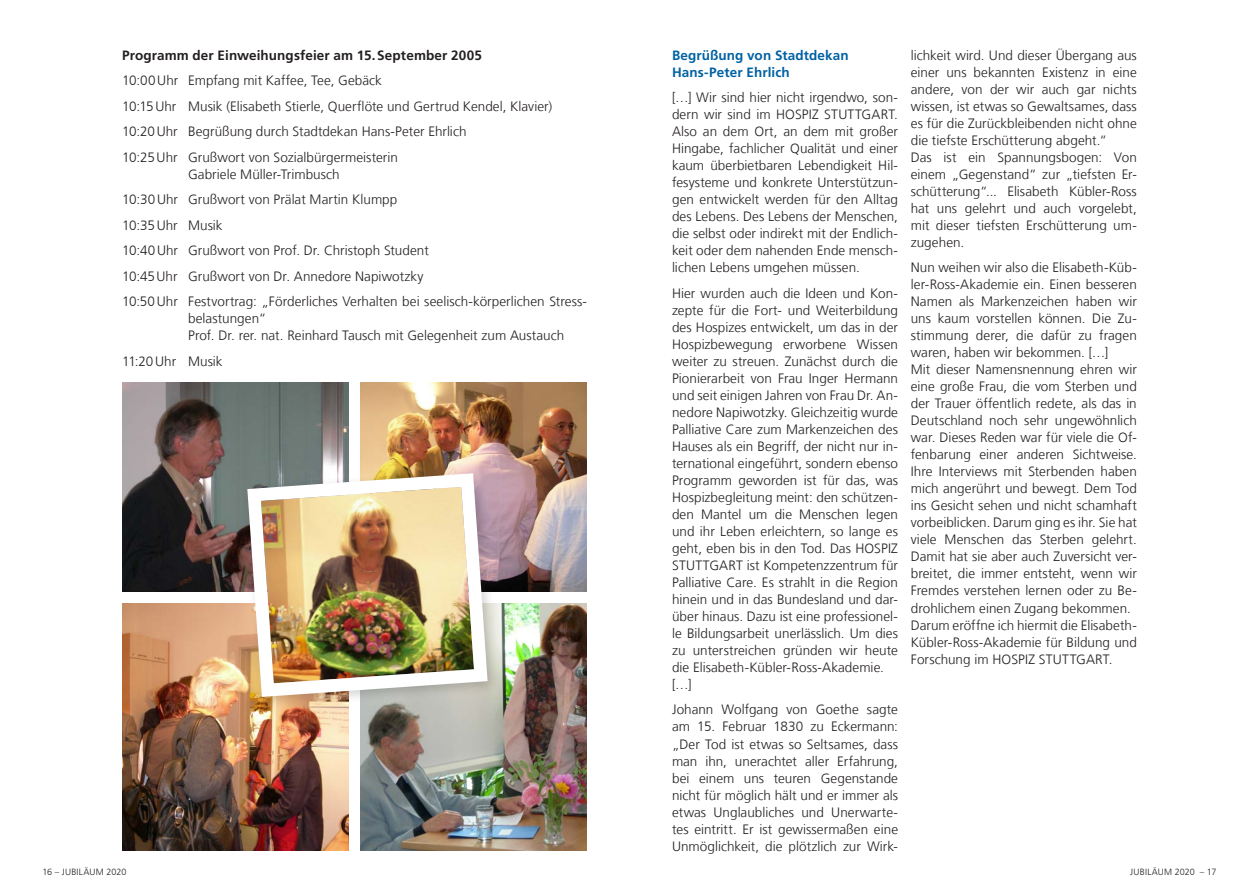
<style>
.page{position:relative;width:1259px;height:893px;background:#fff}
.page>*{position:absolute;margin:0;border:0;box-sizing:border-box;transform-origin:0 0}
.t1{font:300 13.5px/17px "Frutiger LT Com";letter-spacing:.005em;color:#231f20}
.t2{font:700 13.5px "Frutiger LT Com";letter-spacing:.01em;color:#231f20}
.t3{font:700 13.5px/17px "Frutiger LT Com";letter-spacing:.01em;color:#0062a3}
.t4{font:300 9px "Frutiger LT Com";letter-spacing:.03em;color:#231f20}
</style>
<div class="page">
<img style="left:361px;top:604px;width:226px;height:246px">
<img style="left:122px;top:604px;width:226px;height:246px">
<img style="left:361px;top:383px;width:226px;height:208px">
<img style="left:122px;top:383px;width:226px;height:208px">
<div style="left:241px;top:467px;width:258px;height:242px;background:#231f20;opacity:.2"></div>
<img style="left:240px;top:466px;width:254px;height:238px">
<p class="t2" style="left:122px;top:47px;width:361px">Programm der Einweihungsfeier am 15.September 2005</p>
<p class="t1" style="left:122px;top:68px;width:432px;line-height:25.5px">10:00Uhr Empfang mit Kaffee, Tee, Gebäck<br>10:15Uhr Musik (Elisabeth Stierle, Querflöte und Gertrud Kendel, Klavier)<br>10:20Uhr Begrüßung durch Stadtdekan Hans-Peter Ehrlich<br>10:25Uhr Grußwort von Sozialbürgermeisterin</p>
<p class="t1" style="left:122px;top:161px;width:466px;line-height:25.5px;text-indent:66px">Gabriele Müller-Trimbusch<br>10:30Uhr Grußwort von Prälat Martin Klumpp<br>10:35Uhr Musik<br>10:40Uhr Grußwort von Prof. Dr. Christoph Student<br>10:45Uhr Grußwort von Dr. Annedore Napiwotzky<br>10:50Uhr Festvortrag: „Förderliches Verhalten bei seelisch-körperlichen Stress-</p>
<p class="t1" style="left:188px;top:310px;width:378px">belastungen“<br>Prof. Dr. rer. nat. Reinhard Tausch mit Gelegenheit zum Austauch</p>
<p class="t1" style="left:122px;top:353px;width:102px">11:20Uhr Musik</p>
<p class="t3" style="left:672px;top:46px;width:178px">Begrüßung von Stadtdekan<br>Hans-Peter Ehrlich</p>
<p class="t1" style="left:672px;top:89px;width:227px;text-align:justify">[…] Wir sind hier nicht irgendwo, son&shy;dern wir sind im HOSPIZ STUTTGART.<br>Also an dem Ort, an dem mit großer Hingabe, fachlicher Qualität und einer kaum überbietbaren Lebendigkeit Hil&shy;fesysteme und konkrete Unterstützun&shy;gen entwickelt werden für den Alltag des Lebens. Des Lebens der Menschen, die selbst oder indirekt mit der Endlich&shy;keit oder dem nahenden Ende mensch&shy;lichen Lebens umgehen müssen.</p>
<p class="t1" style="left:672px;top:285px;width:227px">Hier wurden auch die Ideen und Kon&shy;zepte für die Fort- und Weiterbildung des Hospizes entwickelt, um das in der Hospizbewegung erworbene Wissen weiter zu streuen. Zunächst durch die Pionierarbeit von Frau Inger Hermann und seit einigen Jahren von Frau Dr. An&shy;nedore Napiwotzky. Gleichzeitig wurde Palliative Care zum Markenzeichen des Hauses als ein Begriff, der nicht nur in&shy;ternational eingeführt, sondern ebenso Programm geworden ist für das, was Hospizbegleitung meint: den schützen&shy;den Mantel um die Menschen legen und ihr Leben erleichtern, so lange es geht, eben bis in den Tod. Das HOSPIZ STUTTGART ist Kompetenzzentrum für Palliative Care. Es strahlt in die Region hinein und in das Bundesland und dar&shy;über hinaus. Dazu ist eine professionel&shy;le Bildungsarbeit unerlässlich. Um dies zu unterstreichen gründen wir heute die Elisabeth-Kübler-Ross-Akademie. […]</p>
<p class="t1" style="left:672px;top:701px;width:227px;text-align:justify">Johann Wolfgang von Goethe sagte am 15. Februar 1830 zu Eckermann: „Der Tod ist etwas so Seltsames, dass man ihn, unerachtet aller Erfahrung, bei einem uns teuren Gegenstande nicht für möglich hält und er immer als etwas Unglaubliches und Unerwarte&shy;tes eintritt. Er ist gewissermaßen eine Unmöglichkeit, die plötzlich zur Wirk-</p>
<p class="t1" style="left:911px;top:47px;width:227px">lichkeit wird. Und dieser Übergang aus einer uns bekannten Existenz in eine andere, von der wir auch gar nichts wissen, ist etwas so Gewaltsames, dass es für die Zurückbleibenden nicht ohne die tiefste Erschütterung abgeht.“<br>Das ist ein Spannungsbogen: Von einem „Gegenstand“ zur „tiefsten Er&shy;schütterung“... Elisabeth Kübler-Ross hat uns gelehrt und auch vorgelebt, mit dieser tiefsten Erschütterung um&shy;zugehen.</p>
<p class="t1" style="left:911px;top:259px;width:227px">Nun weihen wir also die Elisabeth-Küb&shy;ler-Ross-Akademie ein. Einen besseren Namen als Markenzeichen haben wir uns kaum vorstellen können. Die Zu&shy;stimmung derer, die dafür zu fragen waren, haben wir bekommen. […]<br>Mit dieser Namensnennung ehren wir eine große Frau, die vom Sterben und der Trauer öffentlich redete, als das in Deutschland noch sehr ungewöhnlich war. Dieses Reden war für viele die Of&shy;fenbarung einer anderen Sichtweise.<br>Ihre Interviews mit Sterbenden haben mich angerührt und bewegt. Dem Tod ins Gesicht sehen und nicht schamhaft vorbeiblicken. Darum ging es ihr. Sie hat viele Menschen das Sterben gelehrt.<br>Damit hat sie aber auch Zuversicht ver&shy;breitet, die immer entsteht, wenn wir Fremdes verstehen lernen oder zu Be&shy;drohlichem einen Zugang bekommen.<br>Darum eröffne ich hiermit die Elisabeth-Kübler-Ross-Akademie für Bildung und Forschung im HOSPIZ STUTTGART.</p>
<p class="t4" style="left:43px;top:867px;width:85px">16 – JUBILÄUM 2020</p>
<p class="t4" style="left:1130px;top:867px;width:88px">JUBILÄUM 2020 – 17</p>
</div>
